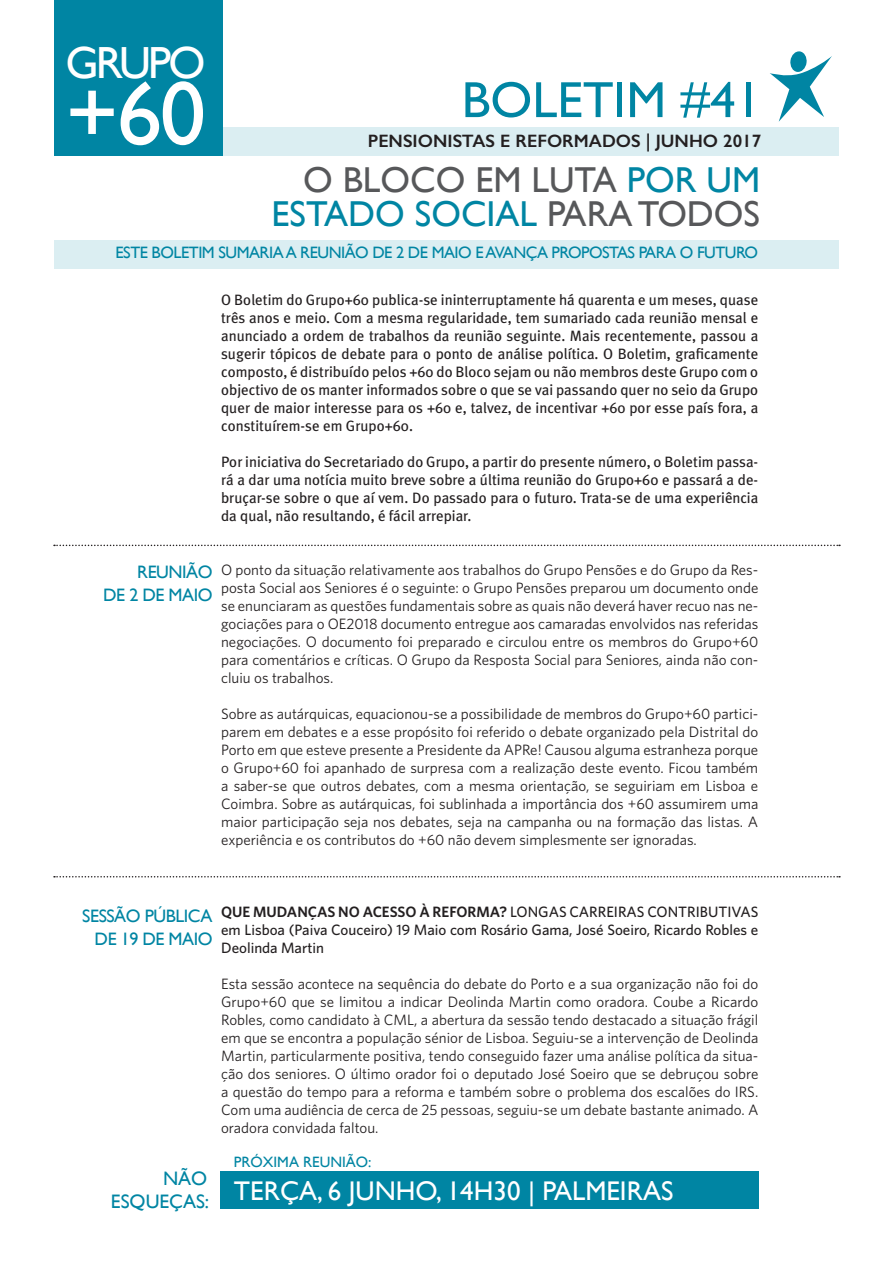
<style>
.page{position:relative;width:893px;height:1263px;background:#fff}
.page>*{position:absolute;margin:0;border:0;box-sizing:border-box;transform-origin:0 0}
.mais_um_intertitulo{font:91.5px "Gill Sans";color:#fff}
.t1{font:51px "Gill Sans";color:#0085a3}
.mais_um_intertitulo-2{font:45px "Gill Sans";letter-spacing:-.06em;color:#fff}
.mais_um_intertitulo-3{font:36px/34.5px "Gill Sans";color:#57585a;text-align:right}
.mais_um_intertitulo-4{font:27px "Gill Sans";color:#fff}
.mais_um_intertitulo-5{font:19.5px/22.5px "Gill Sans";color:#0085a3;text-align:right}
.mais_um_intertitulo-6{font:18px/22.5px "Gill Sans";letter-spacing:-.025em;color:#0085a3;text-align:right}
.t2{font:600 18px "Gill Sans";color:#231f20}
.mais_um_intertitulo-7{font:16.5px "Gill Sans";letter-spacing:-.03em;color:#0085a3}
.t3{font:15px/18px "Whitney";color:#231f20;text-align:justify}
.t4{font:15px/18px "Meta Plus";color:#231f20;text-align:justify}
.t5{font:500 15px/18px "Whitney";color:#231f20;text-align:justify}
.mais_um_intertitulo-8{font:15px "Gill Sans";color:#0085a3}
.s1{color:#0085a3}
.s2{font-weight:600}
</style>
<div class="page">
<div style="left:54px;top:128px;width:785px;height:28px;background:#dbeef2"></div>
<div style="left:54px;top:0;width:169px;height:155px;background:#0085a3"></div>
<div style="left:220px;top:1171px;width:538px;height:38px;background:#0085a3"></div>
<svg style="left:770px;top:51px;width:62px;height:71px"></svg>
<div style="left:54px;top:240px;width:785px;height:29px;background:#dbeef2"></div>
<svg style="left:54px;top:545px;width:786px;height:1px"></svg>
<svg style="left:54px;top:876px;width:786px;height:1px"></svg>
<p class="mais_um_intertitulo-2" style="left:65px;top:36px;width:142px">GRUPO</p>
<p class="mais_um_intertitulo" style="left:65px;top:60px;width:142px">+60</p>
<p class="t1" style="left:462px;top:70px;width:301px">BOLETIM #41</p>
<p class="t2" style="left:368px;top:130px;width:395px">PENSIONISTAS E REFORMADOS | JUNHO 2017</p>
<p class="mais_um_intertitulo-3" style="left:272px;top:162px;width:490px">O BLOCO EM LUTA <span class="s1">POR UM<br>ESTADO SOCIAL</span> PARA TODOS</p>
<p class="mais_um_intertitulo-7" style="left:116px;top:243px;width:644px">ESTE BOLETIM SUMARIA A REUNIÃO DE 2 DE MAIO E AVANÇA PROPOSTAS PARA O FUTURO</p>
<p class="t4" style="left:221px;top:290px;width:539px">O Boletim do Grupo+60 publica-se ininterruptamente há quarenta e um meses, quase três anos e meio. Com a mesma regularidade, tem sumariado cada reunião mensal e anunciado a ordem de trabalhos da reunião seguinte. Mais recentemente, passou a sugerir tópicos de debate para o ponto de análise política. O Boletim, graficamente composto, é distribuído pelos +60 do Bloco sejam ou não membros deste Grupo com o objectivo de os manter informados sobre o que se vai passando quer no seio da Grupo quer de maior interesse para os +60 e, talvez, de incentivar +60 por esse país fora, a constituírem-se em Grupo+60.</p>
<p class="t4" style="left:221px;top:452px;width:539px">Por iniciativa do Secretariado do Grupo, a partir do presente número, o Boletim passa&shy;rá a dar uma notícia muito breve sobre a última reunião do Grupo+60 e passará a de&shy;bruçar-se sobre o que aí vem. Do passado para o futuro. Trata-se de uma experiência da qual, não resultando, é fácil arrepiar.</p>
<p class="mais_um_intertitulo-6" style="left:103px;top:560px;width:111px">REUNIÃO<br>DE 2 DE MAIO</p>
<p class="t3" style="left:221px;top:560px;width:539px">O ponto da situação relativamente aos trabalhos do Grupo Pensões e do Grupo da Res&shy;posta Social aos Seniores é o seguinte: o Grupo Pensões preparou um documento onde se enunciaram as questões fundamentais sobre as quais não deverá haver recuo nas ne&shy;gociações para o OE2018 documento entregue aos camaradas envolvidos nas referidas negociações. O documento foi preparado e circulou entre os membros do Grupo+60 para comentários e críticas. O Grupo da Resposta Social para Seniores, ainda não con&shy;cluiu os trabalhos.</p>
<p class="t3" style="left:221px;top:704px;width:539px">Sobre as autárquicas, equacionou-se a possibilidade de membros do Grupo+60 partici&shy;parem em debates e a esse propósito foi referido o debate organizado pela Distrital do Porto em que esteve presente a Presidente da APRe! Causou alguma estranheza porque o Grupo+60 foi apanhado de surpresa com a realização deste evento. Ficou também a saber-se que outros debates, com a mesma orientação, se seguiriam em Lisboa e Coimbra. Sobre as autárquicas, foi sublinhada a importância dos +60 assumirem uma maior participação seja nos debates, seja na campanha ou na formação das listas. A experiência e os contributos do +60 não devem simplesmente ser ignoradas.</p>
<p class="mais_um_intertitulo-6" style="left:82px;top:905px;width:132px">SESSÃO PÚBLICA<br>DE 19 DE MAIO</p>
<p class="mais_um_intertitulo-5" style="left:111px;top:1167px;width:100px">NÃO<br>ESQUEÇAS:</p>
<p class="t5" style="left:221px;top:902px;width:539px"><span class="s2">QUE MUDANÇAS NO ACESSO À REFORMA?</span> LONGAS CARREIRAS CONTRIBUTIVAS em Lisboa (Paiva Couceiro) 19 Maio com Rosário Gama, José Soeiro, Ricardo Robles e Deolinda Martin</p>
<p class="t3" style="left:221px;top:974px;width:539px">Esta sessão acontece na sequência do debate do Porto e a sua organização não foi do Grupo+60 que se limitou a indicar Deolinda Martin como oradora. Coube a Ricardo Robles, como candidato à CML, a abertura da sessão tendo destacado a situação frágil em que se encontra a população sénior de Lisboa. Seguiu-se a intervenção de Deolinda Martin, particularmente positiva, tendo conseguido fazer uma análise política da situa&shy;ção dos seniores. O último orador foi o deputado José Soeiro que se debruçou sobre a questão do tempo para a reforma e também sobre o problema dos escalões do IRS.<br>Com uma audiência de cerca de 25 pessoas, seguiu-se um debate bastante animado. A oradora convidada faltou.</p>
<p class="mais_um_intertitulo-8" style="left:234px;top:1153px;width:139px">PRÓXIMA REUNIÃO:</p>
<p class="mais_um_intertitulo-4" style="left:234px;top:1174px;width:441px">TERÇA, 6 JUNHO, 14H30 | PALMEIRAS</p>
</div>
